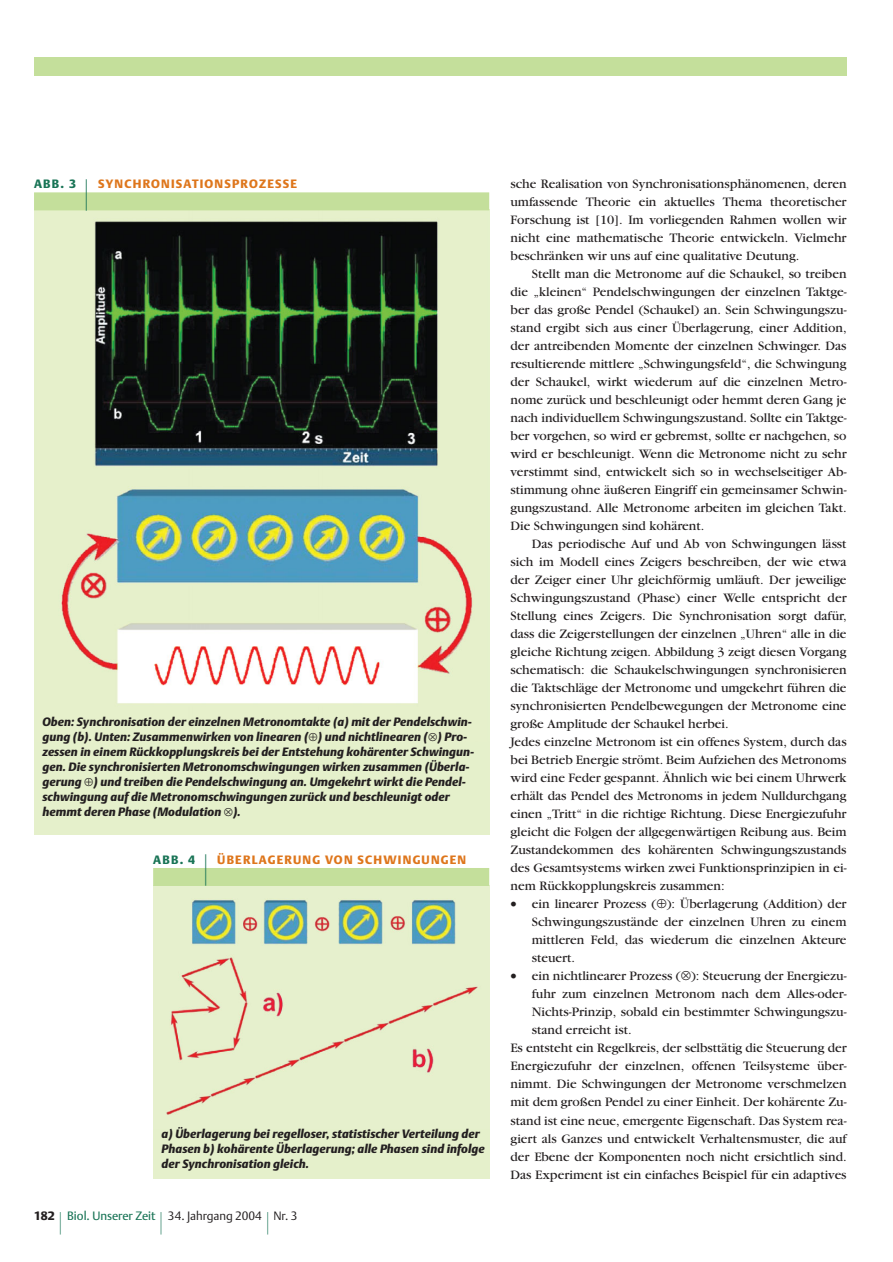
<style>
.page{position:relative;width:893px;height:1262px;background:#fff}
.page>*{position:absolute;margin:0;border:0;box-sizing:border-box;transform-origin:0 0}
.t1{font:200 42px "Helvetica Neue";color:#197456}
.t2{font:200 30px "Helvetica Neue";color:#197456}
.t3{font:13.5px/18px "Garamond";color:#231f20;text-align:justify}
.t4{font:italic 12px/15px "DTL Argo T Black";letter-spacing:.005em;color:#231f20}
.t5{font:12px "DTL Argo T Black";letter-spacing:.105em;color:#de761c}
.t6{font:12px "DTL Argo T Light";color:#231f20}
.t7{font:12px "DTL Argo T";color:#197456}
.t8{font:12px "DTL Argo T Black";letter-spacing:.105em;color:#197456}
.t9{font:12px "DTL Argo T Black";color:#231f20}
</style>
<div class="page">
<div style="left:34px;top:58px;width:812px;height:18px;background:#c4df9b"></div>
<div style="left:34px;top:210px;width:455px;height:625px;background:#e5f0cb"></div>
<img style="left:38px;top:210px;width:451px;height:494px">
<div style="left:34px;top:192px;width:455px;height:18px;background:#c4df9b"></div>
<div style="left:153px;top:886px;width:336px;height:293px;background:#e5f0cb"></div>
<img style="left:166px;top:900px;width:312px;height:215px">
<div style="left:153px;top:868px;width:336px;height:18px;background:#c4df9b"></div>
<p class="t8" style="left:34px;top:180px;width:43px">ABB. 3</p>
<h1 class="t1" style="left:82px;top:180px;width:11px">|</h1>
<p class="t5" style="left:98px;top:180px;width:200px">SYNCHRONISATIONSPROZESSE</p>
<p class="t4" style="left:43px;top:715px;width:433px">Oben: Synchronisation der einzelnen Metronomtakte (a) mit der Pendelschwin&shy;gung (b). Unten: Zusammenwirken von linearen (⊕) und nichtlinearen (⊗) Pro&shy;zessen in einem Rückkopplungskreis bei der Entstehung kohärenter Schwingun&shy;gen. Die synchronisierten Metronomschwingungen wirken zusammen (Überla&shy;gerung ⊕) und treiben die Pendelschwingung an. Umgekehrt wirkt die Pendel&shy;schwingung auf die Metronomschwingungen zurück und beschleunigt oder hemmt deren Phase (Modulation ⊗).</p>
<p class="t8" style="left:153px;top:855px;width:43px">ABB. 4</p>
<h1 class="t1" style="left:201px;top:855px;width:11px">|</h1>
<p class="t5" style="left:217px;top:855px;width:250px">ÜBERLAGERUNG VON SCHWINGUNGEN</p>
<p class="t4" style="left:162px;top:1127px;width:324px">a) Überlagerung bei regelloser, statistischer Verteilung der<br>Phasen b) kohärente Überlagerung; alle Phasen sind infolge der Synchronisation gleich.</p>
<p class="t9" style="left:34px;top:1211px;width:22px">182</p>
<h2 class="t2" style="left:57px;top:1212px;width:8px">|</h2>
<p class="t7" style="left:67px;top:1211px;width:90px">Biol. Unserer Zeit</p>
<h2 class="t2" style="left:158px;top:1212px;width:8px">|</h2>
<p class="t6" style="left:168px;top:1211px;width:95px">34. Jahrgang 2004</p>
<h2 class="t2" style="left:264px;top:1212px;width:8px">|</h2>
<p class="t6" style="left:273px;top:1211px;width:26px">Nr. 3</p>
<p class="t3" style="left:510px;top:176px;width:337px">sche Realisation von Synchronisationsphänomenen, deren umfassende Theorie ein aktuelles Thema theoretischer Forschung ist [10]. Im vorliegenden Rahmen wollen wir nicht eine mathematische Theorie entwickeln. Vielmehr beschränken wir uns auf eine qualitative Deutung.</p>
<p class="t3" style="left:510px;top:266px;width:337px;text-indent:21px">Stellt man die Metronome auf die Schaukel, so treiben die „kleinen“ Pendelschwingungen der einzelnen Taktge&shy;ber das große Pendel (Schaukel) an. Sein Schwingungszu&shy;stand ergibt sich aus einer Überlagerung, einer Addition, der antreibenden Momente der einzelnen Schwinger. Das resultierende mittlere „Schwingungsfeld“, die Schwingung der Schaukel, wirkt wiederum auf die einzelnen Metro&shy;nome zurück und beschleunigt oder hemmt deren Gang je nach individuellem Schwingungszustand. Sollte ein Taktge&shy;ber vorgehen, so wird er gebremst, sollte er nachgehen, so wird er beschleunigt. Wenn die Metronome nicht zu sehr verstimmt sind, entwickelt sich so in wechselseitiger Ab&shy;stimmung ohne äußeren Eingriff ein gemeinsamer Schwin&shy;gungszustand. Alle Metronome arbeiten im gleichen Takt.<br>Die Schwingungen sind kohärent.</p>
<p class="t3" style="left:510px;top:536px;width:337px;text-align:left;text-indent:21px">Das periodische Auf und Ab von Schwingungen lässt sich im Modell eines Zeigers beschreiben, der wie etwa der Zeiger einer Uhr gleichförmig umläuft. Der jeweilige Schwingungszustand (Phase) einer Welle entspricht der Stellung eines Zeigers. Die Synchronisation sorgt dafür, dass die Zeigerstellungen der einzelnen „Uhren“ alle in die gleiche Richtung zeigen. Abbildung 3 zeigt diesen Vorgang schematisch: die Schaukelschwingungen synchronisieren die Taktschläge der Metronome und umgekehrt führen die synchronisierten Pendelbewegungen der Metronome eine große Amplitude der Schaukel herbei.<br>Jedes einzelne Metronom ist ein offenes System, durch das bei Betrieb Energie strömt. Beim Aufziehen des Metronoms wird eine Feder gespannt. Ähnlich wie bei einem Uhrwerk erhält das Pendel des Metronoms in jedem Nulldurchgang einen „Tritt“ in die richtige Richtung. Diese Energiezufuhr gleicht die Folgen der allgegenwärtigen Reibung aus. Beim Zustandekommen des kohärenten Schwingungszustands des Gesamtsystems wirken zwei Funktionsprinzipien in ei&shy;nem Rückkopplungskreis zusammen:</p>
<p class="t3" style="left:531px;top:896px;width:316px;text-indent:-21px">• ein linearer Prozess (⊕): Überlagerung (Addition) der Schwingungszustände der einzelnen Uhren zu einem mittleren Feld, das wiederum die einzelnen Akteure steuert.</p>
<p class="t3" style="left:510px;top:968px;width:337px">• ein nichtlinearer Prozess (⊗): Steuerung der Energiezu-</p>
<p class="t3" style="left:531px;top:986px;width:316px">fuhr zum einzelnen Metronom nach dem Alles-oder-</p>
<p class="t3" style="left:531px;top:1004px;width:316px">Nichts-Prinzip, sobald ein bestimmter Schwingungszu-</p>
<p class="t3" style="left:531px;top:1022px;width:101px">stand erreicht ist.</p>
<p class="t3" style="left:510px;top:1040px;width:337px">Es entsteht ein Regelkreis, der selbsttätig die Steuerung der</p>
<p class="t3" style="left:510px;top:1058px;width:337px">Energiezufuhr der einzelnen, offenen Teilsysteme über-</p>
<p class="t3" style="left:510px;top:1076px;width:337px">nimmt. Die Schwingungen der Metronome verschmelzen</p>
<p class="t3" style="left:510px;top:1094px;width:337px">mit dem großen Pendel zu einer Einheit. Der kohärente Zu-</p>
<p class="t3" style="left:510px;top:1112px;width:337px">stand ist eine neue, emergente Eigenschaft. Das System rea-</p>
<p class="t3" style="left:510px;top:1130px;width:337px">giert als Ganzes und entwickelt Verhaltensmuster, die auf</p>
<p class="t3" style="left:510px;top:1148px;width:337px">der Ebene der Komponenten noch nicht ersichtlich sind.</p>
<p class="t3" style="left:510px;top:1166px;width:337px">Das Experiment ist ein einfaches Beispiel für ein adaptives</p>
</div>
